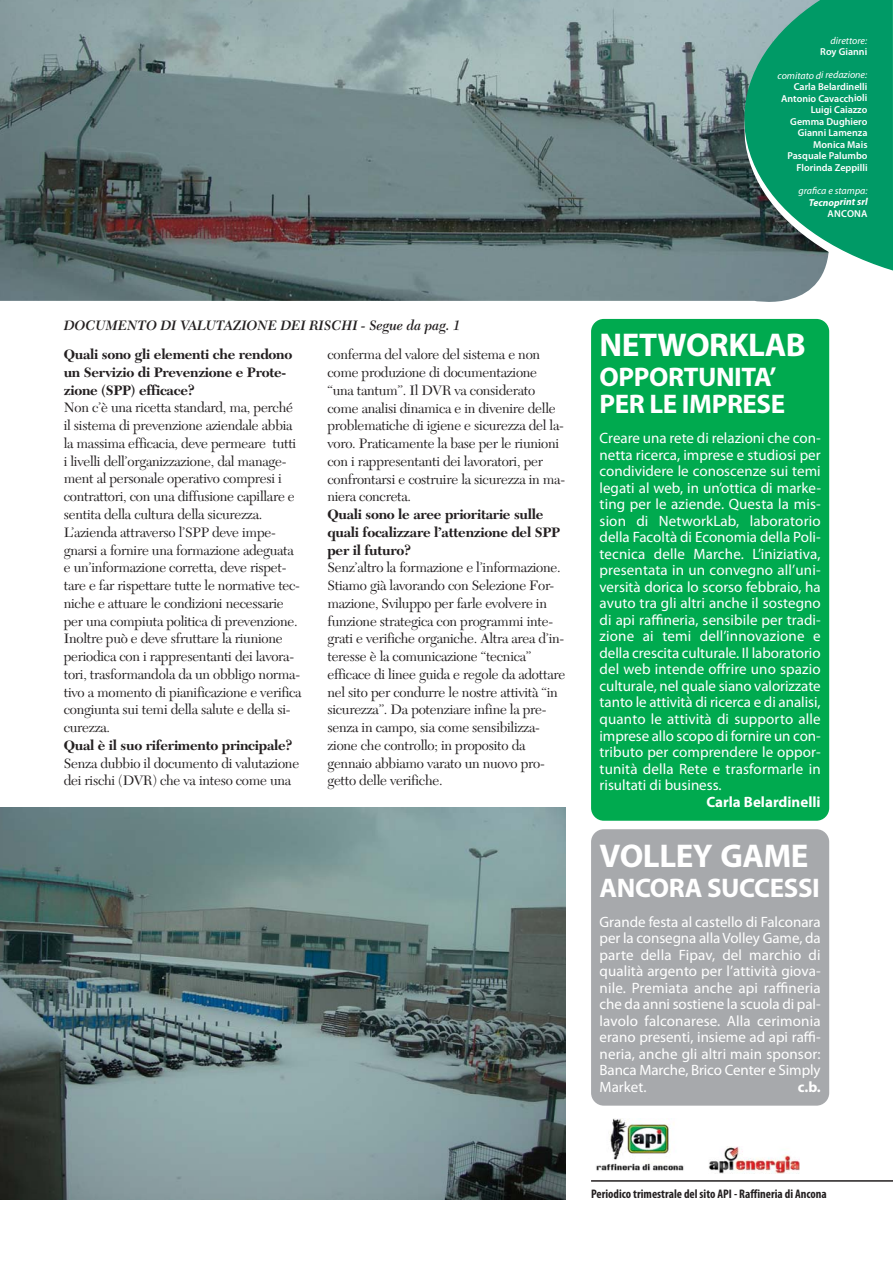
<style>
.page{position:relative;width:893px;height:1263px;background:#fff}
.page>*{position:absolute;margin:0;border:0;box-sizing:border-box;transform-origin:0 0}
.t1{font:700 33px "Myriad Pro";letter-spacing:-.015em;color:#fff}
.t2{font:700 27px/27px "Myriad Pro";letter-spacing:-.015em;color:#fff}
.t3{font:15px/16.5px "Myriad Pro";color:#fff;text-align:justify}
.t4{font:700 15px "Myriad Pro";color:#fff}
.t5{font:14.25px/17.7px "New Caledonia";letter-spacing:-.02em;color:#231f20}
.t6{font:700 14.25px/17.7px "New Caledonia";letter-spacing:-.02em;color:#231f20}
.t7{font:italic 600 14.25px "New Caledonia";letter-spacing:-.02em;color:#231f20}
.t8{font:700 condensed 12.45px "Myriad Pro";color:#231f20}
.t9{font:600 10.05px/11.6px "Myriad Pro";letter-spacing:-.005em;color:#fff;text-align:right}
.t10{font:italic 10.05px "Myriad Pro";letter-spacing:-.005em;color:#fff}
.t11{font:italic 700 10.05px "Myriad Pro";color:#fff}
</style>
<div class="page">
<img style="left:0;top:0;width:803px;height:302px">
<svg style="left:744px;top:0;width:149px;height:294px;background:#2a9b77"></svg>
<div style="left:591px;top:829px;width:238px;height:277px;background:#a7a9ac;border-radius:13px"></div>
<div style="left:591px;top:319px;width:238px;height:502px;background:#00aa4f;border-radius:13px"></div>
<img style="left:708px;top:1146px;width:92px;height:27px">
<hr style="left:591px;top:1180px;width:302px;height:2px;background:#231f20">
<img style="left:596px;top:1118px;width:88px;height:53px">
<img style="left:0;top:808px;width:566px;height:391px">
<p class="t10" style="left:831px;top:37px;width:38px">direttore:</p>
<p class="t9" style="left:820px;top:47px;width:48px">Roy Gianni</p>
<p class="t10" style="left:777px;top:71px;width:91px">comitato di redazione:</p>
<p class="t9" style="left:781px;top:82px;width:88px">Carla Belardinelli<br>Antonio Cavacchioli<br>Luigi Caiazzo<br>Gemma Dughiero<br>Gianni Lamenza<br>Monica Mais<br>Pasquale Palumbo<br>Florinda Zeppilli</p>
<p class="t10" style="left:799px;top:187px;width:71px">grafica e stampa:</p>
<p class="t11" style="left:809px;top:196px;width:60px">Tecnoprint srl</p>
<p class="t9" style="left:827px;top:209px;width:42px">ANCONA</p>
<p class="t7" style="left:64px;top:319px;width:398px">DOCUMENTO DI VALUTAZIONE DEI RISCHI - Segue da pag. 1</p>
<p class="t6" style="left:64px;top:347px;width:230px">Quali sono gli elementi che rendono un Servizio di Prevenzione e Prote&shy;zione (SPP) efficace?</p>
<p class="t5" style="left:64px;top:400px;width:239px">Non c’è una ricetta standard, ma, perché il sistema di prevenzione aziendale abbia la massima efficacia, deve permeare tutti i livelli dell’organizzazione, dal manage&shy;ment al personale operativo compresi i contrattori, con una diffusione capillare e sentita della cultura della sicurezza.<br>L’azienda attraverso l’SPP deve impe&shy;gnarsi a fornire una formazione adeguata e un’informazione corretta, deve rispet&shy;tare e far rispettare tutte le normative tec&shy;niche e attuare le condizioni necessarie per una compiuta politica di prevenzione.<br>Inoltre può e deve sfruttare la riunione periodica con i rappresentanti dei lavora&shy;tori, trasformandola da un obbligo norma&shy;tivo a momento di pianificazione e verifica congiunta sui temi della salute e della si&shy;curezza.</p>
<p class="t6" style="left:64px;top:738px;width:230px">Qual è il suo riferimento principale?</p>
<p class="t5" style="left:64px;top:755px;width:237px">Senza dubbio il documento di valutazione dei rischi (DVR) che va inteso come una</p>
<p class="t5" style="left:327px;top:347px;width:239px">conferma del valore del sistema e non come produzione di documentazione “una tantum”. Il DVR va considerato come analisi dinamica e in divenire delle problematiche di igiene e sicurezza del la&shy;voro. Praticamente la base per le riunioni con i rappresentanti dei lavoratori, per confrontarsi e costruire la sicurezza in ma&shy;niera concreta.</p>
<p class="t6" style="left:327px;top:507px;width:234px">Quali sono le aree prioritarie sulle quali focalizzare l’attenzione del SPP per il futuro?</p>
<p class="t5" style="left:327px;top:560px;width:239px">Senz’altro la formazione e l’informazione.<br>Stiamo già lavorando con Selezione For&shy;mazione, Sviluppo per farle evolvere in funzione strategica con programmi inte&shy;grati e verifiche organiche. Altra area d’in&shy;teresse è la comunicazione “tecnica” efficace di linee guida e regole da adottare nel sito per condurre le nostre attività “in sicurezza”. Da potenziare infine la pre&shy;senza in campo, sia come sensibilizza&shy;zione che controllo; in proposito da gennaio abbiamo varato un nuovo pro&shy;getto delle verifiche.</p>
<h1 class="t1" style="left:600px;top:333px;width:208px">NETWORKLAB</h1>
<h2 class="t2" style="left:600px;top:366px;width:187px">OPPORTUNITA’<br>PER LE IMPRESE</h2>
<p class="t3" style="left:600px;top:431px;width:223px">Creare una rete di relazioni che con&shy;netta ricerca, imprese e studiosi per condividere le conoscenze sui temi legati al web, in un’ottica di marke&shy;ting per le aziende. Questa la mis&shy;sion di NetworkLab, laboratorio della Facoltà di Economia della Poli&shy;tecnica delle Marche. L’iniziativa, presentata in un convegno all’uni&shy;versità dorica lo scorso febbraio, ha avuto tra gli altri anche il sostegno di api raffineria, sensibile per tradi&shy;zione ai temi dell’innovazione e della crescita culturale. Il laboratorio del web intende offrire uno spazio culturale, nel quale siano valorizzate tanto le attività di ricerca e di analisi, quanto le attività di supporto alle imprese allo scopo di fornire un con&shy;tributo per comprendere le oppor&shy;tunità della Rete e trasformarle in risultati di business.</p>
<p class="t4" style="left:706px;top:796px;width:116px">Carla Belardinelli</p>
<h1 class="t1" style="left:600px;top:843px;width:210px">VOLLEY GAME</h1>
<h2 class="t2" style="left:600px;top:877px;width:222px">ANCORA SUCCESSI</h2>
<p class="t3" style="left:600px;top:915px;width:223px">Grande festa al castello di Falconara per la consegna alla Volley Game, da parte della Fipav, del marchio di qualità argento per l’attività giova&shy;nile. Premiata anche api raffineria che da anni sostiene la scuola di pal&shy;lavolo falconarese. Alla cerimonia erano presenti, insieme ad api raffi&shy;neria, anche gli altri main sponsor:<br>Banca Marche, Brico Center e Simply Market.</p>
<p class="t4" style="left:798px;top:1081px;width:24px">c.b.</p>
<p class="t8" style="left:591px;top:1186px;width:237px">Periodico trimestrale del sito API - Raffineria di Ancona</p>
</div>
